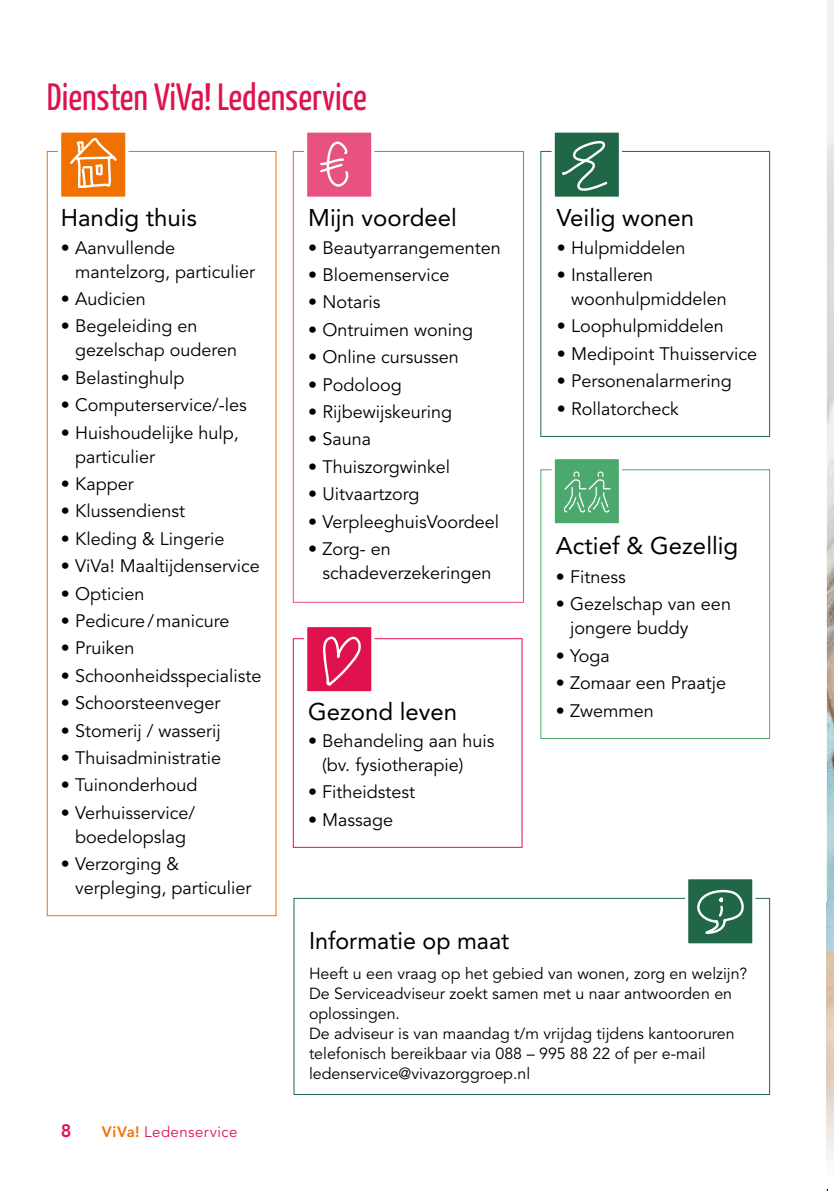
<style>
.page{position:relative;width:834px;height:1191px;background:#fff}
.page>*{position:absolute;margin:0;border:0;box-sizing:border-box;transform-origin:0 0}
.t1{font:38px "Yanone Kaffeesatz";color:#e0124e}
.t2{font:24px "Avenir LT Std";color:#000}
.t3{font:18px/24px "Avenir LT Std";color:#000}
.t4{font:800 18px "Avenir LT Std";color:#e0124e}
.t5{font:16px/20px "Avenir LT Std";color:#000}
.t6{font:15px "Avenir LT Std";letter-spacing:.03em;color:#e0124e}
.s1{font-weight:800;color:#f07000}
</style>
<div class="page">
<img style="left:826px;top:0;width:7px;height:903px">
<img style="left:826px;top:903px;width:7px;height:288px">
<div style="left:540px;top:469px;width:230px;height:270px;border:1px solid #4ba96d"></div>
<div style="left:293px;top:151px;width:231px;height:452px;border:1px solid #e7527f"></div>
<div style="left:540px;top:151px;width:230px;height:286px;border:1px solid #206748"></div>
<svg style="left:550px;top:132px;width:73px;height:65px"></svg>
<svg style="left:56px;top:132px;width:74px;height:65px"></svg>
<svg style="left:302px;top:132px;width:74px;height:65px"></svg>
<div style="left:293px;top:898px;width:477px;height:197px;border:1px solid #206748"></div>
<svg style="left:683px;top:879px;width:74px;height:65px"></svg>
<div style="left:293px;top:638px;width:229px;height:210px;border:1px solid #e0124e"></div>
<div style="left:553px;top:457px;width:67px;height:68px;background:#4ba96d"></div>
<div style="left:551px;top:456px;width:71px;height:70px;border:3px solid #fff"></div>
<svg style="left:563px;top:471px;width:48px;height:42px"></svg>
<svg style="left:302px;top:627px;width:74px;height:65px"></svg>
<h1 class="t1" style="left:47px;top:73px;width:321px">Diensten ViVa! Ledenservice</h1>
<h2 class="t2" style="left:61px;top:204px;width:138px">Handig thuis</h2>
<p class="t3" style="left:75px;top:236px;width:181px;text-indent:-14px">• Aanvullende mantelzorg, particulier</p>
<p class="t3" style="left:61px;top:287px;width:86px">• Audicien</p>
<p class="t3" style="left:75px;top:315px;width:164px;text-indent:-14px">• Begeleiding en gezelschap ouderen</p>
<p class="t3" style="left:61px;top:366px;width:125px">• Belastinghulp</p>
<p class="t3" style="left:61px;top:393px;width:187px">• Computerservice/-les</p>
<p class="t3" style="left:75px;top:421px;width:165px;text-indent:-14px">• Huishoudelijke hulp, particulier</p>
<p class="t3" style="left:61px;top:472px;width:74px">• Kapper</p>
<p class="t3" style="left:61px;top:500px;width:126px">• Klussendienst</p>
<p class="t3" style="left:61px;top:527px;width:165px">• Kleding &amp; Lingerie</p>
<p class="t3" style="left:61px;top:554px;width:200px">• ViVa! Maaltijdenservice</p>
<p class="t3" style="left:61px;top:582px;width:85px">• Opticien</p>
<p class="t3" style="left:61px;top:609px;width:170px">• Pedicure / manicure</p>
<p class="t3" style="left:61px;top:637px;width:75px">• Pruiken</p>
<p class="t3" style="left:61px;top:664px;width:202px">• Schoonheidsspecialiste</p>
<p class="t3" style="left:61px;top:691px;width:161px">• Schoorsteenveger</p>
<p class="t3" style="left:61px;top:719px;width:161px">• Stomerij / wasserij</p>
<p class="t3" style="left:61px;top:746px;width:162px">• Thuisadministratie</p>
<p class="t3" style="left:61px;top:773px;width:138px">• Tuinonderhoud</p>
<p class="t3" style="left:61px;top:801px;width:136px;text-align:center">• Verhuisservice/ boedelopslag</p>
<p class="t3" style="left:75px;top:852px;width:178px;text-indent:-14px">• Verzorging &amp; verpleging, particulier</p>
<p class="t4" style="left:61px;top:1120px;width:12px">8</p>
<p class="t6" style="left:102px;top:1123px;width:137px"><span class="s1">ViVa!</span> Ledenservice</p>
<h2 class="t2" style="left:308px;top:204px;width:150px">Mijn voordeel</h2>
<p class="t3" style="left:308px;top:236px;width:194px">• Beautyarrangementen</p>
<p class="t3" style="left:308px;top:263px;width:143px">• Bloemenservice</p>
<p class="t3" style="left:308px;top:291px;width:74px">• Notaris</p>
<p class="t3" style="left:308px;top:318px;width:166px">• Ontruimen woning</p>
<p class="t3" style="left:308px;top:345px;width:152px">• Online cursussen</p>
<p class="t3" style="left:308px;top:373px;width:95px">• Podoloog</p>
<p class="t3" style="left:308px;top:400px;width:145px">• Rijbewijskeuring</p>
<p class="t3" style="left:308px;top:428px;width:64px">• Sauna</p>
<p class="t3" style="left:308px;top:455px;width:143px">• Thuiszorgwinkel</p>
<p class="t3" style="left:308px;top:482px;width:113px">• Uitvaartzorg</p>
<p class="t3" style="left:308px;top:510px;width:192px">• VerpleeghuisVoordeel</p>
<p class="t3" style="left:322px;top:537px;width:171px;text-indent:-14px">• Zorg- en schadeverzekeringen</p>
<h2 class="t2" style="left:556px;top:204px;width:139px">Veilig wonen</h2>
<p class="t3" style="left:556px;top:236px;width:130px">• Hulpmiddelen</p>
<p class="t3" style="left:571px;top:263px;width:157px;text-indent:-14px">• Installeren woonhulpmiddelen</p>
<p class="t3" style="left:556px;top:315px;width:168px">• Loophulpmiddelen</p>
<p class="t3" style="left:556px;top:342px;width:202px">• Medipoint Thuisservice</p>
<p class="t3" style="left:556px;top:369px;width:176px">• Personenalarmering</p>
<p class="t3" style="left:556px;top:397px;width:123px">• Rollatorcheck</p>
<h2 class="t2" style="left:556px;top:531px;width:184px">Actief &amp; Gezellig</h2>
<p class="t3" style="left:556px;top:565px;width:71px">• Fitness</p>
<p class="t3" style="left:570px;top:593px;width:162px;text-indent:-14px">• Gezelschap van een jongere buddy</p>
<p class="t3" style="left:556px;top:644px;width:55px">• Yoga</p>
<p class="t3" style="left:556px;top:671px;width:172px">• Zomaar een Praatje</p>
<h2 class="t2" style="left:308px;top:697px;width:150px">Gezond leven</h2>
<p class="t3" style="left:556px;top:699px;width:99px">• Zwemmen</p>
<p class="t3" style="left:322px;top:729px;width:174px;text-indent:-14px">• Behandeling aan huis (bv. fysiotherapie)</p>
<p class="t3" style="left:308px;top:780px;width:108px">• Fitheidstest</p>
<p class="t3" style="left:308px;top:808px;width:87px">• Massage</p>
<h2 class="t2" style="left:309px;top:926px;width:202px">Informatie op maat</h2>
<p class="t5" style="left:309px;top:963px;width:440px">Heeft u een vraag op het gebied van wonen, zorg en welzijn?<br>De Serviceadviseur zoekt samen met u naar antwoorden en oplossingen.<br>De adviseur is van maandag t/m vrijdag tijdens kantoor uren telefonisch bereikbaar via 088 – 995 88 22 of per e-mail ledenservice@vivazorggroep.nl</p>
</div>
